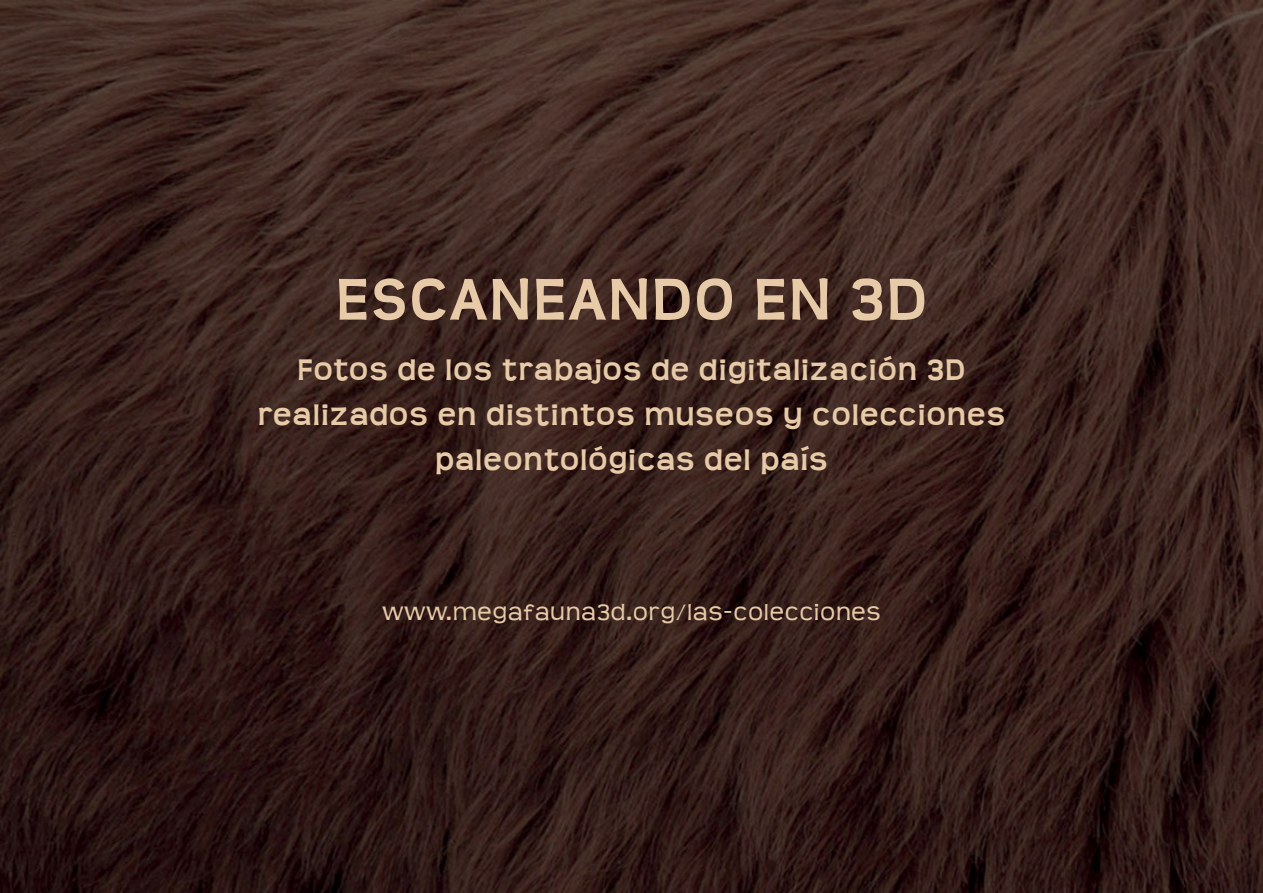
<style>
.page{position:relative;width:1263px;height:893px;background:#fff}
.page>*{position:absolute;margin:0;border:0;box-sizing:border-box;transform-origin:0 0}
.t1{font:700 60px "Teen";color:#e7caa8}
.t2{font:700 30px/45px "Teen";letter-spacing:.05em;color:#e7caa8;text-align:center}
.t3{font:24px "Teen";letter-spacing:.05em;color:#e7caa8}
</style>
<div class="page">
<img style="left:0;top:0;width:1263px;height:893px">
<h1 class="t1" style="left:336px;top:264px;width:115px">escaneand</h1>
<h1 class="t1" style="left:695px;top:264px;width:233px">o en 3D</h1>
<p class="t2" style="left:258px;top:348px;width:748px">Fotos de los trabajos de digitalización 3D realizados en distintos museos y colecciones paleontológicas del país</p>
<p class="t3" style="left:382px;top:598px;width:500px">www.megafauna3d.org/las-colecciones</p>
</div>
